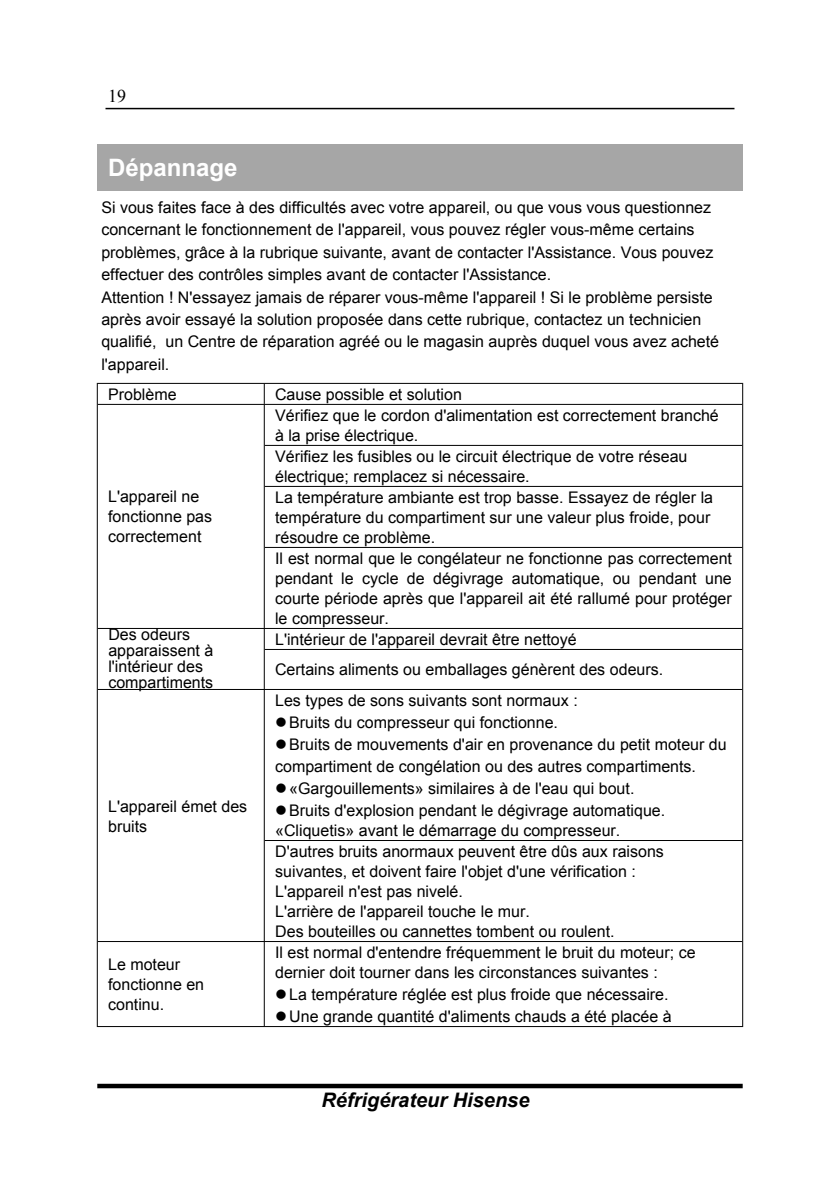
<style>
.page{position:relative;width:840px;height:1191px;background:#fff}
.page>*{position:absolute;margin:0;border:0;box-sizing:border-box;transform-origin:0 0}
.t1{font:700 24px "Arial";color:#fff}
.t2{font:italic 700 20px "Arial";color:#000}
.t3{font:18px "Times New Roman";color:#000}
.t4{font:16px/20px "Arial";color:#000}
</style>
<div class="page">
<hr style="left:105px;top:108px;width:629px;height:1px;background:#000">
<hr style="left:97px;top:1084px;width:645px;height:4px;background:#000">
<div style="left:97px;top:144px;width:645px;height:47px;background:#a6a6a6"></div>
<hr style="left:97px;top:384px;width:1px;height:642px;background:#000">
<svg style="left:264px;top:384px;width:1px;height:20px"></svg>
<hr style="left:264px;top:405px;width:1px;height:223px;background:#000">
<hr style="left:264px;top:629px;width:1px;height:60px;background:#000">
<hr style="left:264px;top:690px;width:1px;height:251px;background:#000">
<hr style="left:264px;top:942px;width:1px;height:84px;background:#000">
<hr style="left:741px;top:384px;width:1px;height:642px;background:#000">
<hr style="left:97px;top:383px;width:645px;height:1px;background:#000">
<hr style="left:98px;top:404px;width:643px;height:1px;background:#000">
<hr style="left:264px;top:445px;width:477px;height:1px;background:#000">
<hr style="left:264px;top:486px;width:477px;height:1px;background:#000">
<hr style="left:264px;top:547px;width:477px;height:1px;background:#000">
<hr style="left:98px;top:628px;width:643px;height:1px;background:#000">
<hr style="left:264px;top:649px;width:477px;height:1px;background:#000">
<hr style="left:98px;top:689px;width:643px;height:1px;background:#000">
<hr style="left:264px;top:840px;width:477px;height:1px;background:#000">
<hr style="left:98px;top:941px;width:643px;height:1px;background:#000">
<hr style="left:97px;top:1026px;width:645px;height:1px;background:#000">
<p class="t3" style="left:108px;top:86px;width:19px">19</p>
<h1 class="t1" style="left:108px;top:154px;width:131px">Dépannage</h1>
<p class="t4" style="left:101px;top:196px;width:619px;line-height:22.4px">Si vous faites face à des difficultés avec votre appareil, ou que vous vous questionnez concernant le fonctionnement de l'appareil, vous pouvez régler vous-même certains problèmes, grâce à la rubrique suivante, avant de contacter l'Assistance. Vous pouvez effectuer des contrôles simples avant de contacter l'Assistance.<br>Attention ! N'essayez jamais de réparer vous-même l'appareil ! Si le problème persiste après avoir essayé la solution proposée dans cette rubrique, contactez un technicien qualifié, un Centre de réparation agréé ou le magasin auprès duquel vous avez acheté l'appareil.</p>
<p class="t4" style="left:108px;top:384px;width:70px">Problème</p>
<p class="t4" style="left:275px;top:384px;width:445px">Cause possible et solution<br>Vérifiez que le cordon d'alimentation est correctement branché à la prise électrique.<br>Vérifiez les fusibles ou le circuit électrique de votre réseau électrique; remplacez si nécessaire.<br>La température ambiante est trop basse. Essayez de régler la température du compartiment sur une valeur plus froide, pour résoudre ce problème.</p>
<p class="t4" style="left:108px;top:487px;width:106px">L'appareil ne fonctionne pas correctement</p>
<p class="t4" style="left:275px;top:548px;width:458px;text-align:justify">Il est normal que le congélateur ne fonctionne pas correctement pendant le cycle de dégivrage automatique, ou pendant une courte période après que l'appareil ait été rallumé pour protéger le compresseur.</p>
<p class="t4" style="left:108px;top:624px;width:83px">Des odeurs</p>
<p class="t4" style="left:275px;top:629px;width:303px">L'intérieur de l'appareil devrait être nettoyé</p>
<p class="t4" style="left:108px;top:642px;width:106px;line-height:16px">apparaissent à l'intérieur des compartiments</p>
<p class="t4" style="left:275px;top:655px;width:389px;line-height:30.4px">Certains aliments ou emballages génèrent des odeurs.<br>Les types de sons suivants sont normaux :</p>
<p class="t4" style="left:275px;top:712px;width:284px">●Bruits du compresseur qui fonctionne.</p>
<p class="t4" style="left:275px;top:733px;width:453px;line-height:22px">●Bruits de mouvements d'air en provenance du petit moteur du compartiment de congélation ou des autres compartiments.</p>
<p class="t4" style="left:275px;top:778px;width:360px">●«Gargouillements» similaires à de l'eau qui bout.</p>
<p class="t4" style="left:275px;top:800px;width:391px">●Bruits d'explosion pendant le dégivrage automatique. «Cliquetis» avant le démarrage du compresseur.</p>
<p class="t4" style="left:108px;top:796px;width:141px">L'appareil émet des bruits</p>
<p class="t4" style="left:108px;top:954px;width:98px">Le moteur fonctionne en continu.</p>
<p class="t4" style="left:275px;top:841px;width:390px">D'autres bruits anormaux peuvent être dûs aux raisons suivantes, et doivent faire l'objet d'une vérification :<br>L'appareil n'est pas nivelé.<br>L'arrière de l'appareil touche le mur.<br>Des bouteilles ou cannettes tombent ou roulent.</p>
<p class="t4" style="left:275px;top:942px;width:422px">Il est normal d'entendre fréquemment le bruit du moteur; ce dernier doit tourner dans les circonstances suivantes :</p>
<p class="t4" style="left:275px;top:984px;width:395px">●La température réglée est plus froide que nécessaire.</p>
<p class="t4" style="left:275px;top:1006px;width:398px">●Une grande quantité d'aliments chauds a été placée à</p>
<p class="t2" style="left:321px;top:1086px;width:209px">Réfrigérateur Hisense</p>
</div>
